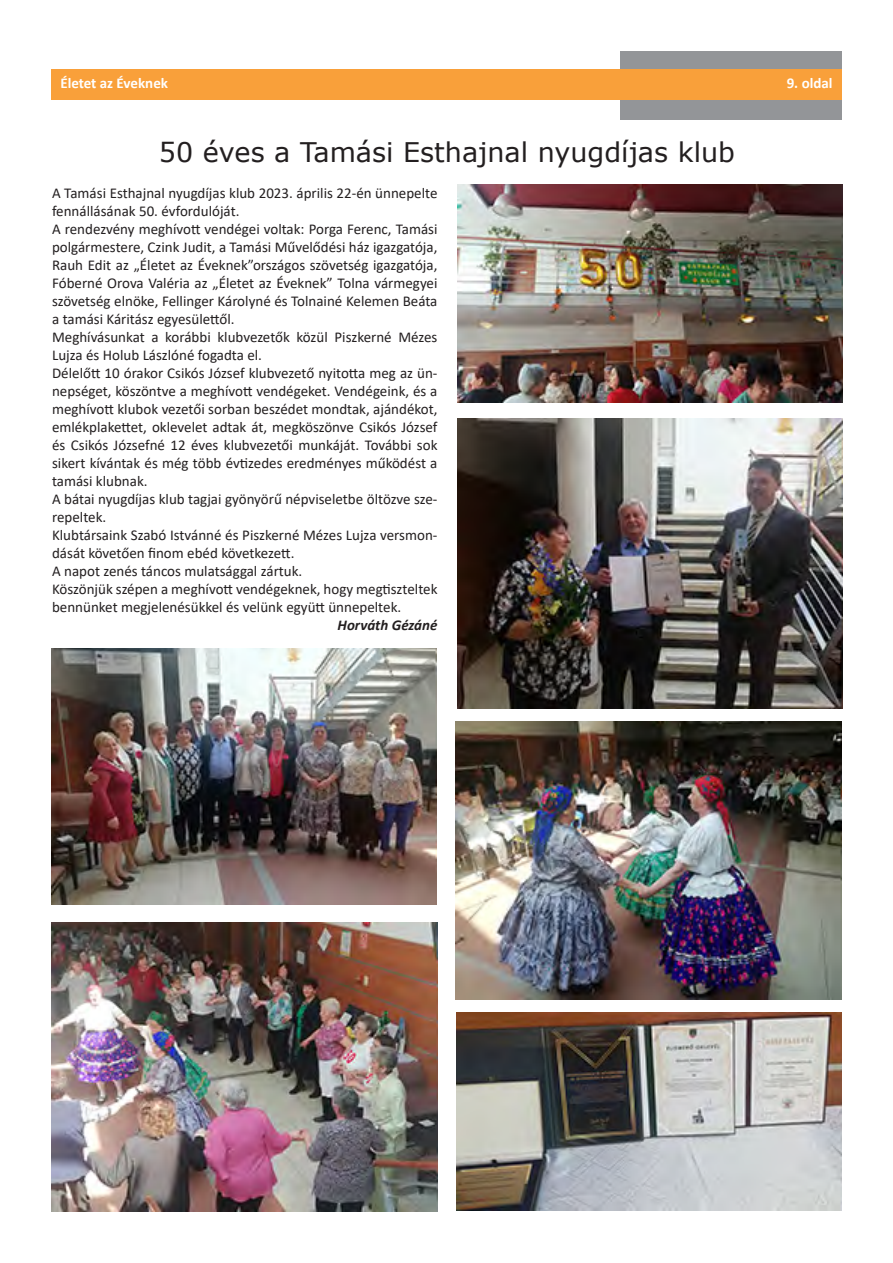
<style>
.page{position:relative;width:893px;height:1263px;background:#fff}
.page>*{position:absolute;margin:0;border:0;box-sizing:border-box;transform-origin:0 0}
.t1{font:27px "Verdana";color:#231f20}
.t2{font:15px/18px "Calibri";color:#231f20}
.t3{font:700 15px "Calibri";color:#fff}
.t4{font:italic 700 15px "Calibri";color:#231f20}
</style>
<div class="page">
<div style="left:621px;top:51px;width:221px;height:68px;background:#939598"></div>
<div style="left:51px;top:69px;width:791px;height:30px;background:#f9a03a"></div>
<img style="left:457px;top:185px;width:386px;height:217px">
<img style="left:457px;top:419px;width:386px;height:289px">
<img style="left:51px;top:648px;width:386px;height:256px">
<img style="left:455px;top:721px;width:386px;height:278px">
<img style="left:52px;top:922px;width:385px;height:290px">
<img style="left:456px;top:1013px;width:386px;height:198px">
<p class="t3" style="left:60px;top:74px;width:109px">Életet az Éveknek</p>
<p class="t3" style="left:787px;top:73px;width:47px">9. oldal</p>
<h1 class="t1" style="left:159px;top:134px;width:578px">50 éves a Tamási Esthajnal nyugdíjas klub</h1>
<p class="t2" style="left:52px;top:184px;width:387px">A Tamási Esthajnal nyugdíjas klub 2023. április 22-én ünnepelte fennállásának 50. évfordulóját.<br>A rendezvény meghívo琀琀 vendégei voltak: Porga Ferenc, Tamási polgármestere, Czink Judit, a Tamási Művelődési ház igazgatója, Rauh Edit az „Életet az Éveknek”országos szövetség igazgatója, Fóberné Orova Valéria az „Életet az Éveknek” Tolna vármegyei szövetség elnöke, Fellinger Károlyné és Tolnainé Kelemen Beáta a tamási Káritász egyesüle琀琀ől.<br>Meghívásunkat a korábbi klubvezetők közül Piszkerné Mézes Lujza és Holub Lászlóné fogadta el.<br>Délelő琀琀 10 órakor Csikós József klubvezető nyito琀琀a meg az ün&shy;nepséget, köszöntve a meghívo琀琀 vendégeket. Vendégeink, és a meghívo琀琀 klubok vezetői sorban beszédet mondtak, ajándékot, emlékplake琀琀et, oklevelet adtak át, megköszönve Csikós József és Csikós Józsefné 12 éves klubvezetői munkáját. További sok sikert kívántak és még több év琀椀zedes eredményes működést a tamási klubnak.<br>A bátai nyugdíjas klub tagjai gyönyörű népviseletbe öltözve sze&shy;repeltek.<br>Klubtársaink Szabó Istvánné és Piszkerné Mézes Lujza versmon&shy;dását követően 昀椀nom ebéd következe琀琀.<br>A napot zenés táncos mulatsággal zártuk.<br>Köszönjük szépen a meghívo琀琀 vendégeknek, hogy meg琀椀szteltek bennünket megjelenésükkel és velünk együ琀琀 ünnepeltek.</p>
<p class="t4" style="left:338px;top:618px;width:101px">Horváth Gézáné</p>
</div>
